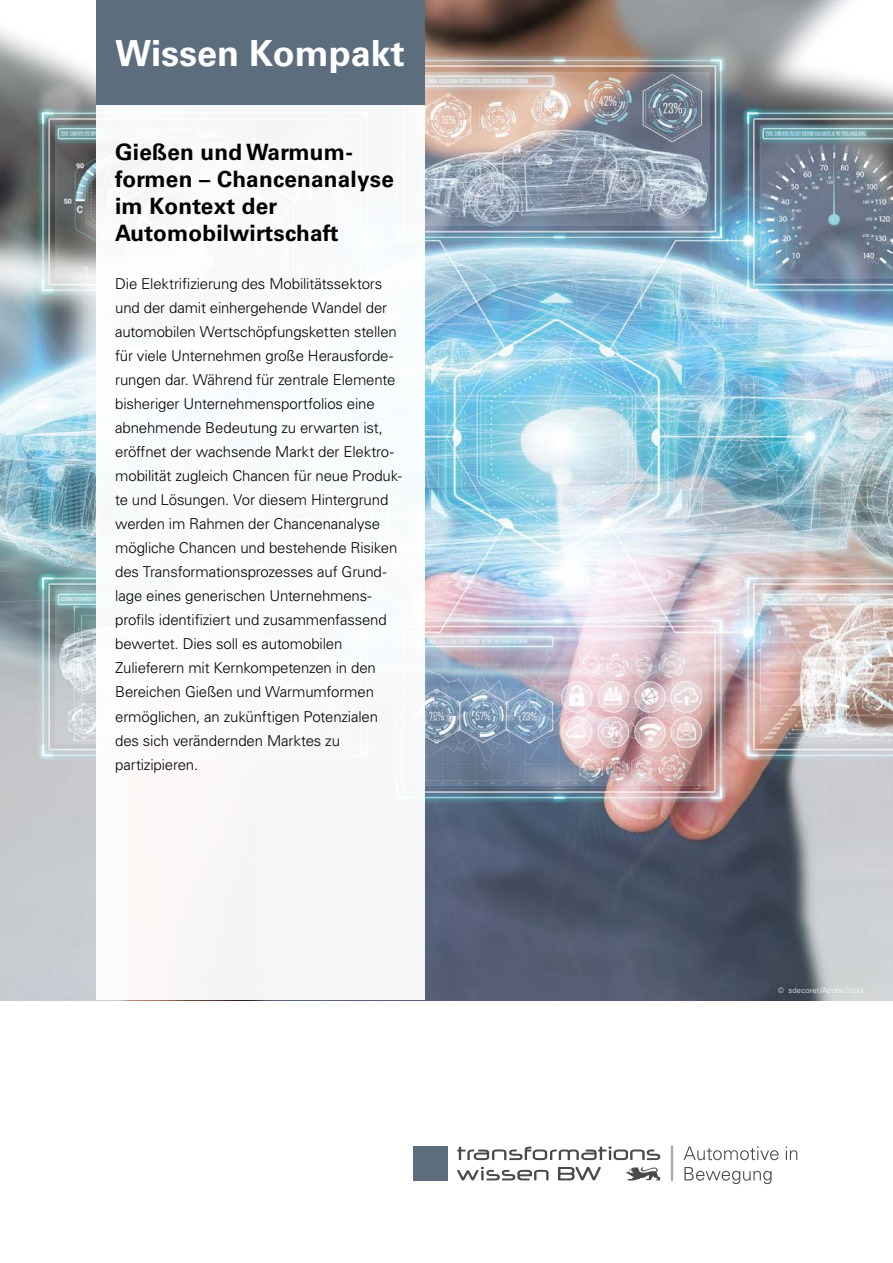
<style>
.page{position:relative;width:893px;height:1263px;background:#fff}
.page>*{position:absolute;margin:0;border:0;box-sizing:border-box;transform-origin:0 0}
.Titel_Head-1{font:700 36px "Univers LT Pro 65";color:#fff}
.Titel_Head-2{font:700 22.5px/27px "Univers LT Pro 65";letter-spacing:.01em;color:#000}
.Titel_Fließtext{font:300 15px/24px "Univers LT Pro 45";letter-spacing:-.01em;color:#000}
.Text_Fotocredit{font:300 7.5px "Univers LT Pro 45";letter-spacing:.035em;color:#fff}
</style>
<div class="page">
<svg style="left:626px;top:1167px;width:34px;height:13px"></svg>
<svg style="left:683px;top:1146px;width:95px;height:14px"></svg>
<svg style="left:786px;top:1146px;width:11px;height:14px"></svg>
<svg style="left:684px;top:1167px;width:88px;height:17px"></svg>
<svg style="left:671px;top:1145px;width:2px;height:36px"></svg>
<div style="left:413px;top:1146px;width:34px;height:34px;background:#5c6e7e"></div>
<svg style="left:457px;top:1146px;width:203px;height:14px"></svg>
<svg style="left:558px;top:1167px;width:43px;height:13px"></svg>
<svg style="left:457px;top:1167px;width:92px;height:13px"></svg>
<img style="left:0;top:0;width:893px;height:1000px">
<div style="left:96px;top:0;width:328px;height:105px;background:#5c6e7e"></div>
<div style="left:96px;top:105px;width:328px;height:895px;background:#fff"></div>
<h1 class="Titel_Head-1" style="left:115px;top:28px;width:291px">Wissen Kompakt</h1>
<h2 class="Titel_Head-2" style="left:115px;top:138px;width:280px">Gießen und Warmum&shy;formen – Chancenanalyse im Kontext der<br>Automobilwirtschaft</h2>
<p class="Titel_Fließtext" style="left:115px;top:272px;width:288px">Die Elektrifizierung des Mobilitätssektors und der damit einhergehende Wandel der automobilen Wertschöpfungsketten stellen für viele Unternehmen große Herausforde&shy;rungen dar. Während für zentrale Elemente bisheriger Unternehmensportfolios eine abnehmende Bedeutung zu erwarten ist, eröffnet der wachsende Markt der Elektro&shy;mobilität zugleich Chancen für neue Produk&shy;te und Lösungen. Vor diesem Hintergrund werden im Rahmen der Chancenanalyse mögliche Chancen und bestehende Risiken des Transformationsprozesses auf Grund&shy;lage eines generischen Unternehmens&shy;profils identifiziert und zusammenfassend bewertet. Dies soll es automobilen Zulieferern mit Kernkompetenzen in den Bereichen Gießen und Warmumformen ermöglichen, an zukünftigen Potenzialen des sich verändernden Marktes zu partizipieren.</p>
<p class="Text_Fotocredit" style="left:778px;top:985px;width:88px">© sdecoret/AdobeStock</p>
</div>
